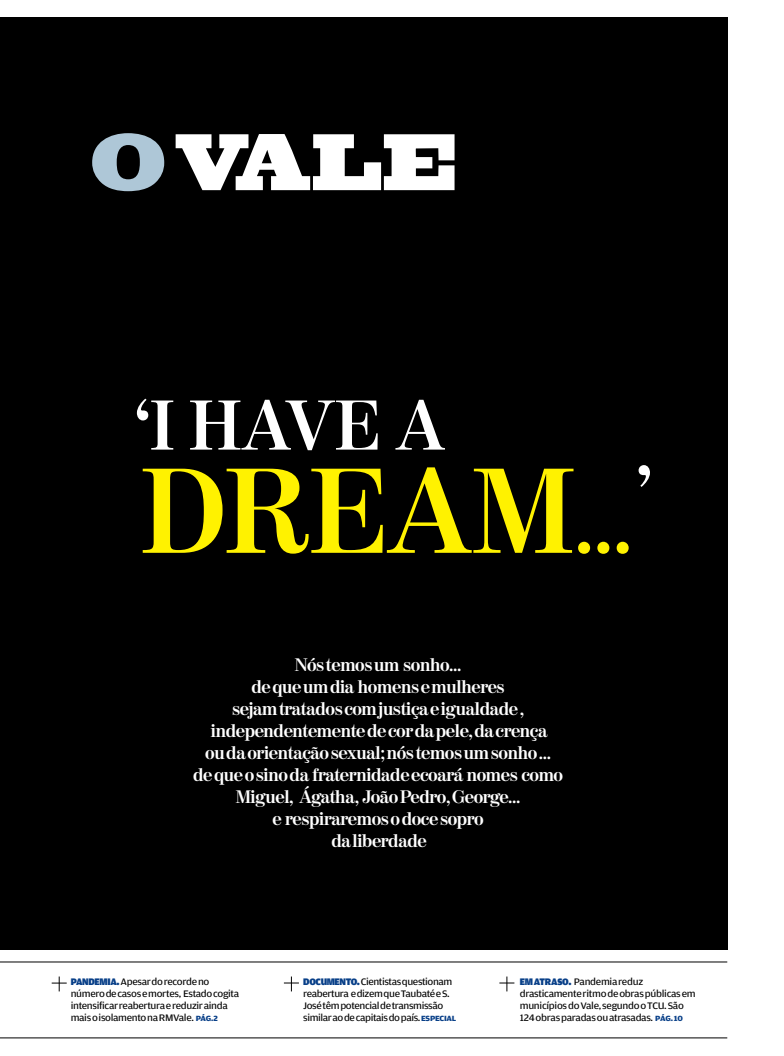
<style>
.page{position:relative;width:784px;height:1056px;background:#fff}
.page>*{position:absolute;margin:0;border:0;box-sizing:border-box;transform-origin:0 0}
.t1{font:700 120px "Moderno FB";color:#fff200}
.t2{font:700 70px "Moderno FB";color:#fff}
.t3{font:700 18px/22px "Moderno FB";letter-spacing:-.02em;color:#fff;text-align:center}
.t4{font:10px/12px "valearte";letter-spacing:-.035em;color:#000}
.s1{font-size:80px}
.s2{font-family:"Amplitude";font-weight:900;color:#083f88}
.s3{font-weight:700;font-size:8px;color:#083f88}
</style>
<div class="page">
<div style="left:0;top:18px;width:727px;height:932px;background:#000"></div>
<svg style="left:92px;top:133px;width:72px;height:58px"></svg>
<svg style="left:176px;top:134px;width:278px;height:56px"></svg>
<hr style="left:0;top:962px;width:727px;height:1px;background:#000">
<svg style="left:499px;top:976px;width:15px;height:15px"></svg>
<svg style="left:52px;top:976px;width:15px;height:15px"></svg>
<svg style="left:284px;top:976px;width:15px;height:15px"></svg>
<hr style="left:0;top:1038px;width:727px;height:1px;background:#000">
<h2 class="t2" style="left:134px;top:387px;width:313px">‘I have a</h2>
<h1 class="t1" style="left:142px;top:445px;width:492px">dream<span class="s1">...</span></h1>
<h2 class="t2" style="left:636px;top:452px;width:18px">’</h2>
<p class="t3" style="left:193px;top:655px;width:371px">Nós temos um sonho...<br>de que um dia homens e mulheres<br>sejam tratados com justiça e igualdade , independentemente de cor da pele, da crença<br>ou da orientação sexual; nós temos um sonho ...<br>de que o sino da fraternidade ecoará nomes como Miguel, Ágatha, João Pedro, George...<br>e respiraremos o doce sopro<br>da liberdade</p>
<p class="t4" style="left:303px;top:975px;width:155px"><span class="s2">DOCUMENTO.</span> Cientistas questionam reabertura e dizem que Taubaté e S.<br>José têm potencial de transmissão similar ao de capitais do país. <span class="s3">ESPECIAL</span></p>
<p class="t4" style="left:71px;top:975px;width:170px"><span class="s2">PANDEMIA.</span> Apesar do recorde no número de casos e mortes, Estado cogita intensificar reabertura e reduzir ainda mais o isolamento na RMVale. <span class="s3">PÁG.2</span></p>
<p class="t4" style="left:520px;top:975px;width:177px"><span class="s2">EM ATRASO.</span> Pandemia reduz drasticamente ritmo de obras públicas em municípios do Vale, segundo o TCU. São 124 obras paradas ou atrasadas. <span class="s3">PÁG. 10</span></p>
</div>
